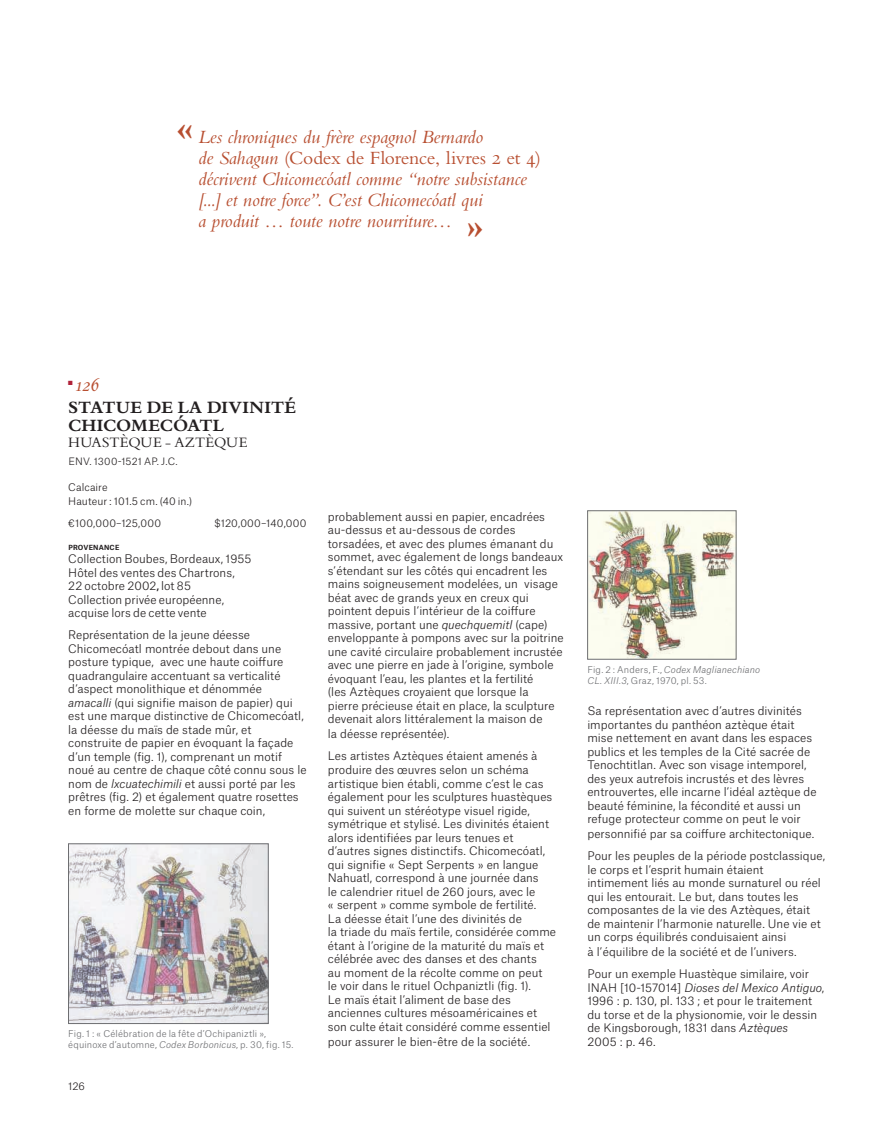
<style>
.page{position:relative;width:894px;height:1136px;background:#fff}
.page>*{position:absolute;margin:0;border:0;box-sizing:border-box;transform-origin:0 0}
.t1{font:37.5px "Christies Bembo Bold Os F";color:#b84f31}
.t2{font:19.5px/21px "Christies Bembo Italic Os F";letter-spacing:-.01em;color:#b84f31}
.t3{font:19.5px "Christies Bembo Os F";letter-spacing:-.005em;color:#b84f31}
.t4{font:18px/18px "Christies Bembo Bold Os F";letter-spacing:-.005em;color:#231f20}
.t5{font:15px "Christies Bembo Os F";letter-spacing:.005em;color:#231f20}
.t6{font:300 11.4px/13.5px "Atlas Grotesk";color:#231f20}
.t7{font:300 10.2px/13.5px "Atlas Grotesk";letter-spacing:.005em;color:#231f20}
.t8{font:300 10.2px "Atlas Grotesk";letter-spacing:.025em;color:#231f20}
.t9{font:300 9.75px "Atlas Grotesk";letter-spacing:.025em;color:#231f20}
.t10{font:300 9px/10.5px "Atlas Grotesk";letter-spacing:.02em;color:#6d6e71}
.t11{font:700 6.75px "Atlas Grotesk";letter-spacing:.03em;color:#231f20}
.s1{font-family:"Christies Bembo Italic Os F"}
.s2{font-weight:500;font-size:10.2px}
.s3{font-style:italic}
</style>
<div class="page">
<img style="left:70px;top:845px;width:196px;height:176px">
<div style="left:68px;top:843px;width:200px;height:180px;border:1px solid #6d6e71"></div>
<img style="left:589px;top:512px;width:145px;height:145px">
<div style="left:587px;top:510px;width:149px;height:149px;border:1px solid #6d6e71"></div>
<h1 class="t1" style="left:177px;top:105px;width:18px">«</h1>
<h2 class="t2" style="left:198px;top:128px;width:286px">Les chroniques du frère espagnol Bernardo</h2>
<h2 class="t3" style="left:198px;top:146px;width:344px"><span class="s1">de Sahagun</span> (Codex de Florence, livres 2 et 4)</h2>
<h2 class="t2" style="left:198px;top:170px;width:330px">décrivent Chicomecóatl comme “notre subsistance [...] et notre force”. C’est Chicomecóatl qui<br>a produit … toute notre nourriture…</h2>
<h1 class="t1" style="left:467px;top:203px;width:18px">»</h1>
<h2 class="t2" style="left:68px;top:375px;width:31px"><sup>■</sup> 126</h2>
<h3 class="t4" style="left:68px;top:397px;width:229px">STATUE DE LA DIVINITÉ<br>CHICOMECÓATL</h3>
<h3 class="t5" style="left:68px;top:433px;width:181px">HUASTÈQUE - AZTÈQUE</h3>
<p class="t9" style="left:68px;top:457px;width:111px">ENV. 1300-1521 AP. J.C.</p>
<p class="t7" style="left:68px;top:481px;width:125px">Calcaire<br>Hauteur : 101.5 cm. (40 in.)</p>
<p class="t8" style="left:68px;top:519px;width:94px">€100,000–125,000</p>
<p class="t8" style="left:214px;top:519px;width:94px">$120,000–140,000</p>
<p class="t11" style="left:68px;top:543px;width:53px">PROVENANCE</p>
<p class="t6" style="left:68px;top:552px;width:185px">Collection Boubes, Bordeaux, 1955<br>Hôtel des ventes des Chartrons,<br>22 octobre 2002<span class="s2">,</span> lot 85<br>Collection privée européenne, acquise lors de cette vente</p>
<p class="t6" style="left:68px;top:628px;width:240px">Représentation de la jeune déesse Chicomecóatl montrée debout dans une posture typique, avec une haute coifure quadrangulaire accentuant sa verticalité d’aspect monolithique et dénommée <span class="s3">amacalli</span> (qui signife maison de papier) qui est une marque distinctive de Chicomecóatl, la déesse du maïs de stade mûr, et construite de papier en évoquant la façade d’un temple (fg. 1), comprenant un motif noué au centre de chaque côté connu sous le nom de <span class="s3">lxcuatechimili</span> et aussi porté par les prêtres (fg. 2) et également quatre rosettes en forme de molette sur chaque coin,</p>
<p class="t10" style="left:68px;top:1029px;width:227px">Fig. 1 : « Célébration de la fête d’Ochipaniztli », équinoxe d’automne, <span class="s3">Codex Borbonicus</span>, p. 30, fig. 15.</p>
<p class="t7" style="left:68px;top:1080px;width:18px">126</p>
<p class="t6" style="left:328px;top:510px;width:237px">probablement aussi en papier, encadrées au-dessus et au-dessous de cordes torsadées, et avec des plumes émanant du sommet, avec également de longs bandeaux s’étendant sur les côtés qui encadrent les mains soigneusement modelées, un visage béat avec de grands yeux en creux qui pointent depuis l’intérieur de la coifure massive, portant une <span class="s3">quechquemitl</span> (cape) enveloppante à pompons avec sur la poitrine une cavité circulaire probablement incrustée avec une pierre en jade à l’origine, symbole évoquant l’eau, les plantes et la fertilité<br>(les Aztèques croyaient que lorsque la<br>pierre précieuse était en place, la sculpture devenait alors littéralement la maison de</p>
<p class="t6" style="left:328px;top:723px;width:211px;line-height:22px">la déesse représentée).<br>Les artistes Aztèques étaient amenés à</p>
<p class="t6" style="left:328px;top:763px;width:230px">produire des œuvres selon un schéma artistique bien établi, comme c’est le cas également pour les sculptures huastèques qui suivent un stéréotype visuel rigide, symétrique et stylisé. Les divinités étaient alors identifées par leurs tenues et d’autres signes distinctifs. Chicomecóatl, qui signife « Sept Serpents » en langue Nahuatl, correspond à une journée dans<br>le calendrier rituel de 260 jours, avec le<br>« serpent » comme symbole de fertilité.<br>La déesse était l’une des divinités de<br>la triade du maïs fertile, considérée comme étant à l’origine de la maturité du maïs et célébrée avec des danses et des chants<br>au moment de la récolte comme on peut<br>le voir dans le rituel Ochpaniztli (fg. 1).<br>Le maïs était l’aliment de base des anciennes cultures mésoaméricaines et son culte était considéré comme essentiel</p>
<p class="t6" style="left:328px;top:1035px;width:204px">pour assurer le bien-être de la société.</p>
<p class="t10" style="left:587px;top:665px;width:174px">Fig. 2 : Anders, F., <span class="s3">Codex Maglianechiano<br>CL. XIII.3</span>, Graz, 1970, pl. 53.</p>
<p class="t6" style="left:587px;top:704px;width:231px">Sa représentation avec d’autres divinités importantes du panthéon aztèque était mise nettement en avant dans les espaces publics et les temples de la Cité sacrée de Tenochtitlan. Avec son visage intemporel, des yeux autrefois incrustés et des lèvres entrouvertes, elle incarne l’idéal aztèque de beauté féminine, la fécondité et aussi un refuge protecteur comme on peut le voir</p>
<p class="t6" style="left:587px;top:823px;width:239px;line-height:22px">personnifé par sa coifure architectonique.<br>Pour les peuples de la période postclassique,</p>
<p class="t6" style="left:587px;top:863px;width:235px">le corps et l’esprit humain étaient intimement liés au monde surnaturel ou réel qui les entourait. Le but, dans toutes les composantes de la vie des Aztèques, était de maintenir l’harmonie naturelle. Une vie et un corps équilibrés conduisaient ainsi</p>
<p class="t6" style="left:587px;top:941px;width:223px;line-height:22px">à l’équilibre de la société et de l’univers.<br>Pour un exemple Huastèque similaire, voir</p>
<p class="t6" style="left:587px;top:981px;width:238px">INAH [10-157014] <span class="s3">Dioses del Mexico Antiguo</span>, 1996 : p. 130, pl. 133 ; et pour le traitement du torse et de la physionomie, voir le dessin de Kingsborough, 1831 dans <span class="s3">Aztèques<br></span>2005 : p. 46.</p>
</div>
